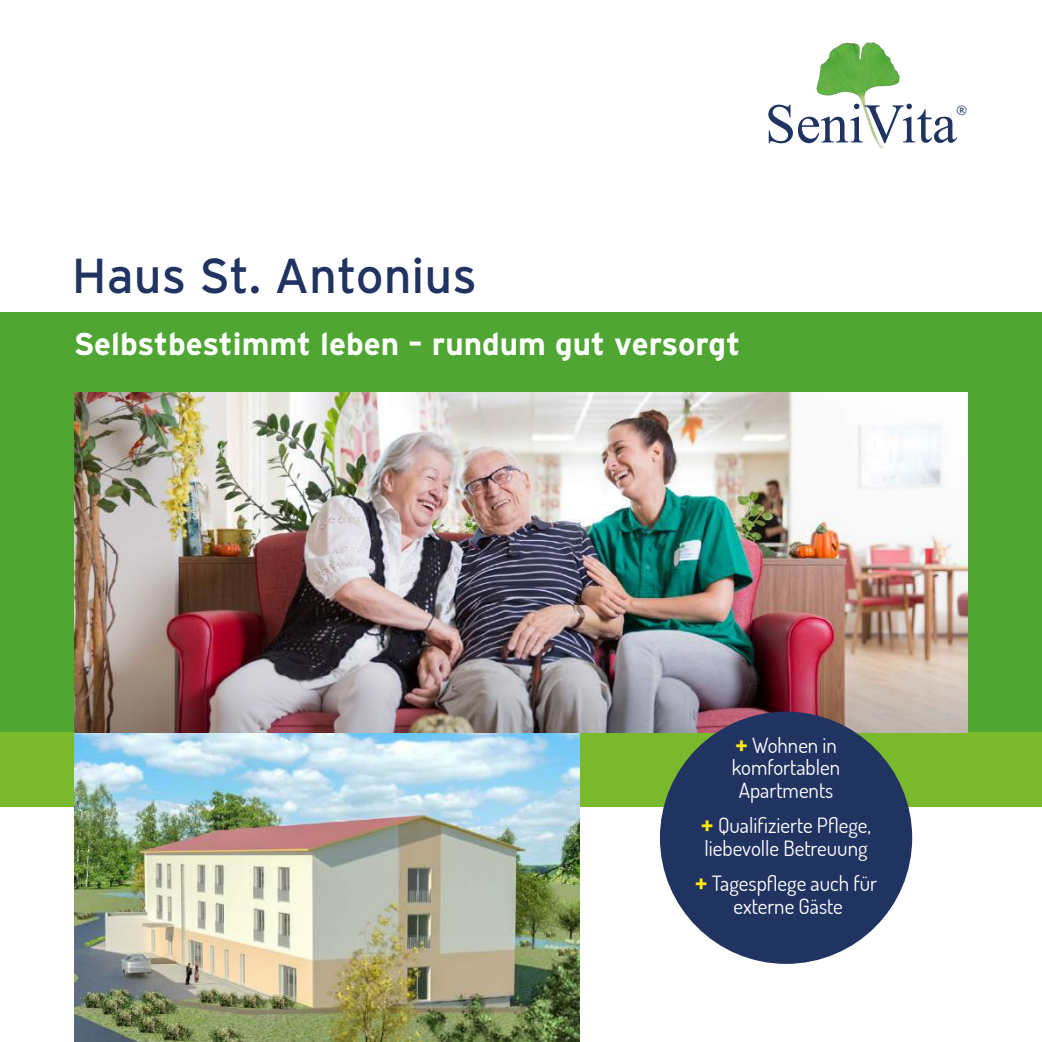
<style>
.page{position:relative;width:1042px;height:1042px;background:#fff}
.page>*{position:absolute;margin:0;border:0;box-sizing:border-box;transform-origin:0 0}
.t1{font:55.82px "Times New Roman";color:#213461}
.t2{font:49px "Interstate";color:#213461}
.t3{font:700 31.5px "Interstate";color:#fff}
.t4{font:21px/22.8px "Dosis";color:#fff;text-align:center}
.t5{font:11.38px "Tahoma";color:#213461}
.s1{font-family:"Interstate";font-weight:700;color:#ffe70f}
</style>
<div class="page">
<div style="left:0;top:313px;width:1042px;height:419px;background:#4fa632"></div>
<div style="left:0;top:732px;width:1042px;height:75px;background:#7ab92c"></div>
<img style="left:74px;top:732px;width:505px;height:310px">
<img style="left:74px;top:392px;width:893px;height:246px">
<img style="left:74px;top:638px;width:893px;height:94px">
<div style="left:660px;top:711px;width:252px;height:253px;background:#213461;border-radius:50%"></div>
<img style="left:816px;top:42px;width:84px;height:106px">
<h1 class="t1" style="left:765px;top:87px;width:193px">SeniVita</h1>
<p class="t5" style="left:956px;top:102px;width:12px">®</p>
<h2 class="t2" style="left:72px;top:248px;width:406px">Haus St. Antonius</h2>
<h3 class="t3" style="left:74px;top:327px;width:668px">Selbstbestimmt leben – rundum gut versorgt</h3>
<p class="t4" style="left:732px;top:733px;width:110px"><span class="s1">+</span> Wohnen in komfortablen<br>Apartments</p>
<p class="t4" style="left:701px;top:814px;width:172px;text-align:left"><span class="s1">+</span> Qualifizierte Pflege, liebevolle Betreuung</p>
<p class="t4" style="left:695px;top:871px;width:184px"><span class="s1">+</span> Tagespflege auch für externe Gäste</p>
</div>
